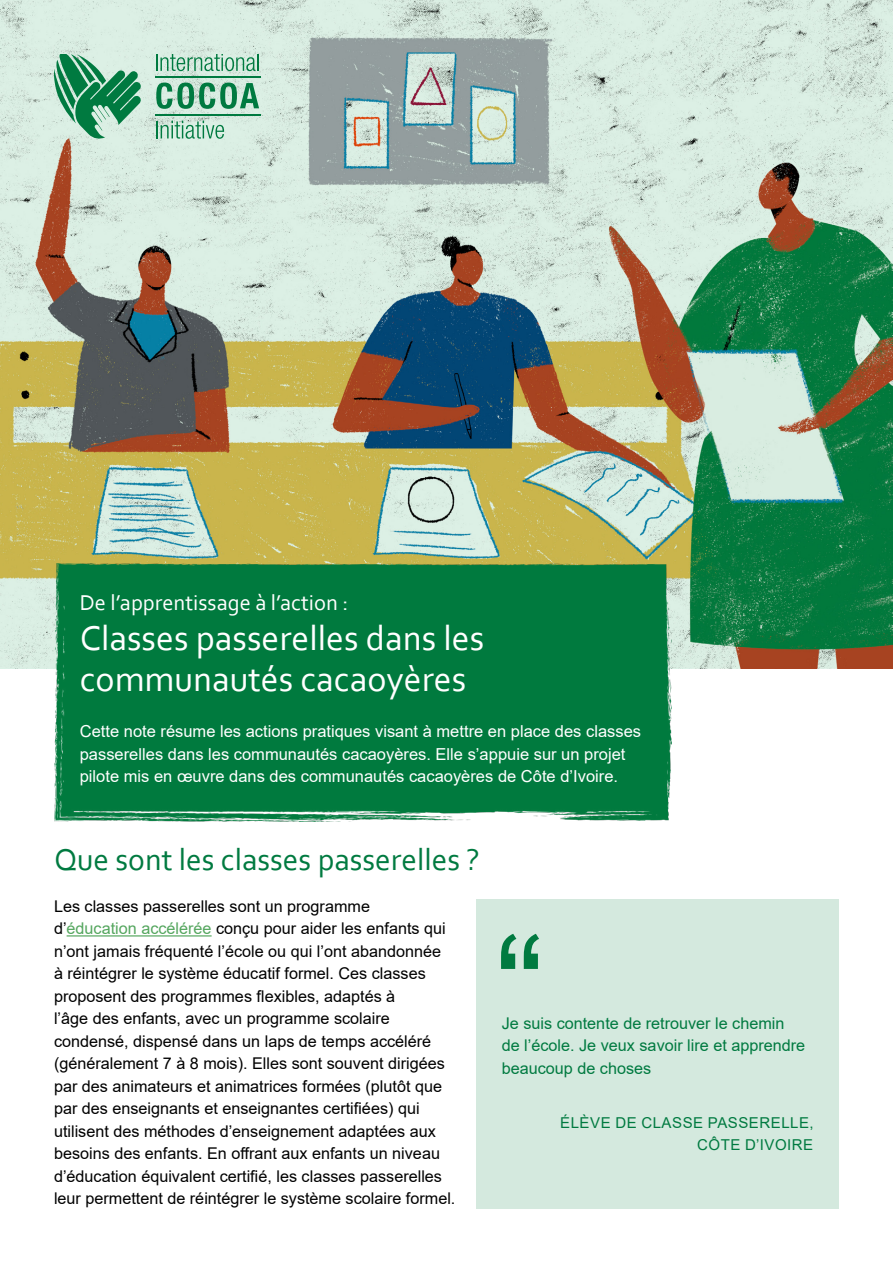
<style>
.page{position:relative;width:893px;height:1263px;background:#fff}
.page>*{position:absolute;margin:0;border:0;box-sizing:border-box;transform-origin:0 0}
.t1{font:150px "Arial";color:#007a40}
.t2{font:36px/40.5px "Corbel";color:#fff}
.t3{font:31.5px "Corbel";color:#007a40}
.t4{font:22.5px "Corbel";color:#fff}
.t5{font:16.5px/22.5px "Arial";color:#fff}
.t6{font:16.2px/22.5px "Arial";color:#000}
.t7{font:16.2px/22.5px "Arial";color:#007a40}
.t8{font:15px/22.5px "Arial";letter-spacing:.035em;color:#007a40;text-align:right}
.s1{color:#54a65e}
</style>
<div class="page">
<img style="left:0;top:0;width:893px;height:668px">
<div style="left:54px;top:564px;width:618px;height:257px;background:#007a3e"></div>
<hr style="left:67px;top:935px;width:145px;height:1px;background:#54a65e">
<svg style="left:54px;top:54px;width:88px;height:85px;background:#73b796"></svg>
<svg style="left:156px;top:83px;width:103px;height:26px;background:#72b594"></svg>
<svg style="left:156px;top:121px;width:68px;height:18px"></svg>
<hr style="left:155px;top:76px;width:105px;height:2px;background:#007a40">
<hr style="left:155px;top:114px;width:105px;height:2px;background:#007a40">
<svg style="left:156px;top:54px;width:103px;height:17px;background:#98c9b1"></svg>
<div style="left:477px;top:900px;width:362px;height:309px;background:#d4e9de"></div>
<img style="left:892px;top:394px;width:1px;height:275px">
<h3 class="t4" style="left:80px;top:588px;width:270px">De l’apprentissage à l’action :</h3>
<h2 class="t2" style="left:80px;top:617px;width:406px">Classes passerelles dans les communautés cacaoyères</h2>
<p class="t5" style="left:80px;top:720px;width:563px">Cette note résume les actions pratiques visant à mettre en place des classes passerelles dans les communautés cacaoyères. Elle s’appuie sur un projet pilote mis en œuvre dans des communautés cacaoyères de Côte d’Ivoire.</p>
<h3 class="t3" style="left:54px;top:840px;width:427px">Que sont les classes passerelles ?</h3>
<p class="t6" style="left:54px;top:895px;width:403px">Les classes passerelles sont un programme d’<span class="s1">éducation accélérée</span> conçu pour aider les enfants qui n’ont jamais fréquenté l’école ou qui l’ont abandonnée<br>à réintégrer le système éducatif formel. Ces classes proposent des programmes flexibles, adaptés à<br>l’âge des enfants, avec un programme scolaire condensé, dispensé dans un laps de temps accéléré (généralement 7 à 8 mois). Elles sont souvent dirigées par des animateurs et animatrices formées (plutôt que par des enseignants et enseignantes certifiées) qui utilisent des méthodes d’enseignement adaptées aux besoins des enfants. En offrant aux enfants un niveau d’éducation équivalent certifié, les classes passerelles leur permettent de réintégrer le système scolaire formel.</p>
<h1 class="t1" style="left:495px;top:887px;width:51px">“</h1>
<p class="t7" style="left:502px;top:1011px;width:305px">Je suis contente de retrouver le chemin de l’école. Je veux savoir lire et apprendre beaucoup de choses</p>
<p class="t8" style="left:560px;top:1111px;width:255px">ÉLÈVE DE CLASSE PASSERELLE,<br>CÔTE D’IVOIRE</p>
</div>
